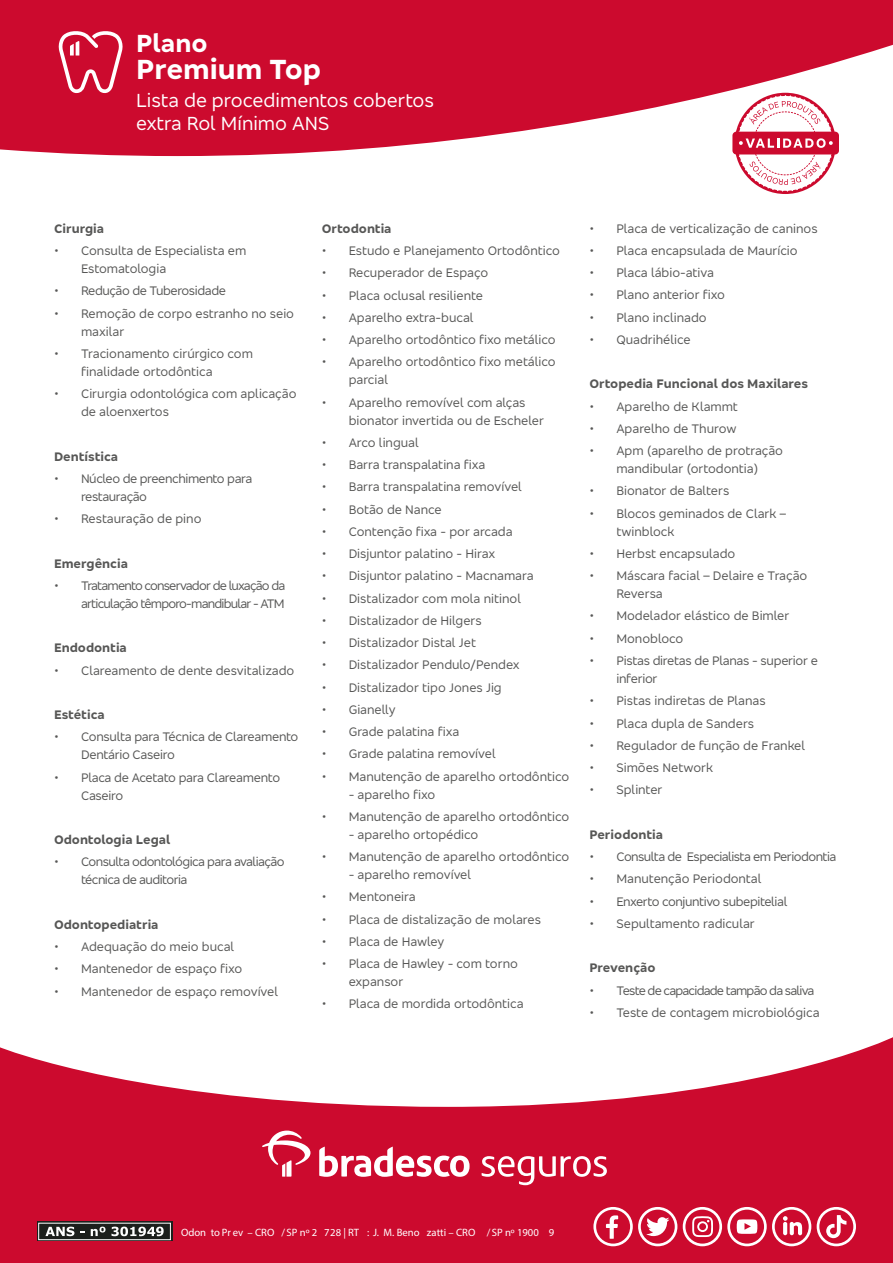
<style>
.page{position:relative;width:893px;height:1263px;background:#fff}
.page>*{position:absolute;margin:0;border:0;box-sizing:border-box;transform-origin:0 0}
.t1{font:700 28.5px "Bradesco Sans";color:#fff}
.t2{font:700 25.5px "Bradesco Sans";color:#fff}
.t3{font:19.5px/23.4px "Bradesco Sans";color:#fff}
.t4{font:12.75px/18px "Bradesco Sans";color:#575756}
.t5{font:700 12.75px "Bradesco Sans";color:#575756}
.t6{font:12.75px/18px "Bradesco Sans";letter-spacing:-.02em;color:#575756}
.t7{font:12.75px/18px "Bradesco Sans";letter-spacing:-.06em;color:#575756;text-align:right}
.t8{font:12.75px/18px "Bradesco Sans";letter-spacing:-.03em;color:#575756}
.t9{font:12.75px/18px "Bradesco Sans";letter-spacing:-.04em;color:#575756}
.t10{font:10.65px "Myriad Pro";color:#fff}
</style>
<div class="page">
<svg style="left:0;top:0;width:893px;height:156px;fill:#cc0a2e"></svg>
<svg style="left:58px;top:30px;width:65px;height:63px"></svg>
<svg style="left:0;top:1037px;width:893px;height:226px;fill:#cc0a2e"></svg>
<svg style="left:262px;top:1130px;width:345px;height:55px"></svg>
<div style="left:37px;top:1221px;width:135px;height:20px;background:linear-gradient(to right,#1e211e,#1c1f1c)"></div>
<div style="left:39px;top:1223px;width:132px;height:17px;border:1px solid #fff"></div>
<svg style="left:45px;top:1226px;width:29px;height:10px"></svg>
<svg style="left:91px;top:1226px;width:73px;height:10px"></svg>
<svg style="left:683px;top:1207px;width:128px;height:39px"></svg>
<svg style="left:593px;top:1207px;width:84px;height:39px"></svg>
<svg style="left:817px;top:1207px;width:39px;height:39px"></svg>
<div style="left:732px;top:132px;width:107px;height:22px;background:#cc0a2e;border-radius:4px"></div>
<svg style="left:735px;top:93px;width:101px;height:101px"></svg>
<h2 class="t2" style="left:136px;top:27px;width:73px">Plano</h2>
<h1 class="t1" style="left:136px;top:51px;width:187px">Premium Top</h1>
<h3 class="t3" style="left:136px;top:87px;width:299px">Lista de procedimentos cobertos extra Rol Mínimo ANS</h3>
<p class="t5" style="left:54px;top:220px;width:52px">Cirurgia</p>
<p class="t4" style="left:81px;top:241px;width:167px;text-indent:-27px">• Consulta de Especialista em<br>Estomatologia</p>
<p class="t8" style="left:54px;top:281px;width:173px">• Redução de Tuberosidade</p>
<p class="t4" style="left:81px;top:304px;width:215px;text-indent:-27px">• Remoção de corpo estranho no seio maxilar</p>
<p class="t4" style="left:81px;top:344px;width:173px;text-indent:-27px">• Tracionamento cirúrgico com finalidade ortodôntica</p>
<p class="t4" style="left:81px;top:384px;width:217px;text-indent:-27px">• Cirurgia odontológica com aplicação de aloenxertos</p>
<p class="t5" style="left:54px;top:448px;width:66px">Dentística</p>
<p class="t8" style="left:81px;top:469px;width:173px;text-indent:-27px">• Núcleo de preenchimento para restauração</p>
<p class="t4" style="left:54px;top:509px;width:149px">• Restauração de pino</p>
<p class="t5" style="left:54px;top:555px;width:75px">Emergência</p>
<p class="t7" style="left:54px;top:576px;width:233px">• Tratamento conservador de luxação da articulação têmporo-mandibular - ATM</p>
<p class="t5" style="left:54px;top:640px;width:74px">Endodontia</p>
<p class="t4" style="left:54px;top:661px;width:242px">• Clareamento de dente desvitalizado</p>
<p class="t5" style="left:54px;top:706px;width:52px">Estética</p>
<p class="t6" style="left:81px;top:727px;width:219px;text-indent:-27px">• Consulta para Técnica de Clareamento<br>Dentário Caseiro</p>
<p class="t6" style="left:81px;top:768px;width:201px;text-indent:-27px">• Placa de Acetato para Clareamento<br>Caseiro</p>
<p class="t5" style="left:54px;top:831px;width:118px">Odontologia Legal</p>
<p class="t9" style="left:81px;top:852px;width:205px;text-indent:-27px">• Consulta odontológica para avaliação técnica de auditoria</p>
<p class="t5" style="left:54px;top:916px;width:106px">Odontopediatria</p>
<p class="t4" style="left:54px;top:937px;width:182px">• Adequação do meio bucal</p>
<p class="t4" style="left:54px;top:959px;width:190px">• Mantenedor de espaço fixo</p>
<p class="t4" style="left:54px;top:982px;width:226px">• Mantenedor de espaço removível</p>
<p class="t5" style="left:322px;top:220px;width:71px">Ortodontia</p>
<p class="t4" style="left:322px;top:241px;width:240px">• Estudo e Planejamento Ortodôntico</p>
<p class="t4" style="left:322px;top:263px;width:168px">• Recuperador de Espaço</p>
<p class="t4" style="left:322px;top:286px;width:163px">• Placa oclusal resiliente</p>
<p class="t4" style="left:322px;top:308px;width:153px">• Aparelho extra-bucal</p>
<p class="t4" style="left:322px;top:330px;width:235px">• Aparelho ortodôntico fixo metálico</p>
<p class="t4" style="left:349px;top:352px;width:208px;text-indent:-27px">• Aparelho ortodôntico fixo metálico parcial</p>
<p class="t4" style="left:349px;top:393px;width:197px;text-indent:-27px">• Aparelho removível com alças bionator invertida ou de Escheler</p>
<p class="t4" style="left:322px;top:433px;width:99px">• Arco lingual</p>
<p class="t4" style="left:322px;top:455px;width:165px">• Barra transpalatina fixa</p>
<p class="t4" style="left:322px;top:477px;width:202px">• Barra transpalatina removível</p>
<p class="t4" style="left:322px;top:500px;width:122px">• Botão de Nance</p>
<p class="t4" style="left:322px;top:522px;width:192px">• Contenção fixa - por arcada</p>
<p class="t4" style="left:322px;top:544px;width:175px">• Disjuntor palatino - Hirax</p>
<p class="t4" style="left:322px;top:566px;width:213px">• Disjuntor palatino - Macnamara</p>
<p class="t4" style="left:322px;top:589px;width:201px">• Distalizador com mola nitinol</p>
<p class="t4" style="left:322px;top:611px;width:162px">• Distalizador de Hilgers</p>
<p class="t4" style="left:322px;top:633px;width:156px">• Distalizador Distal Jet</p>
<p class="t4" style="left:322px;top:655px;width:199px">• Distalizador Pendulo/Pendex</p>
<p class="t4" style="left:322px;top:678px;width:182px">• Distalizador tipo Jones Jig</p>
<p class="t4" style="left:322px;top:700px;width:75px">• Gianelly</p>
<p class="t4" style="left:322px;top:722px;width:139px">• Grade palatina fixa</p>
<p class="t4" style="left:322px;top:744px;width:176px">• Grade palatina removível</p>
<p class="t4" style="left:322px;top:767px;width:249px">• Manutenção de aparelho ortodôntico</p>
<p class="t4" style="left:349px;top:785px;width:88px">- aparelho fixo</p>
<p class="t4" style="left:322px;top:807px;width:249px">• Manutenção de aparelho ortodôntico</p>
<p class="t4" style="left:349px;top:825px;width:131px">- aparelho ortopédico</p>
<p class="t4" style="left:322px;top:847px;width:249px">• Manutenção de aparelho ortodôntico</p>
<p class="t4" style="left:349px;top:865px;width:124px">- aparelho removível</p>
<p class="t4" style="left:322px;top:887px;width:95px">• Mentoneira</p>
<p class="t4" style="left:322px;top:910px;width:221px">• Placa de distalização de molares</p>
<p class="t4" style="left:322px;top:932px;width:124px">• Placa de Hawley</p>
<p class="t4" style="left:349px;top:954px;width:171px;text-indent:-27px">• Placa de Hawley - com torno expansor</p>
<p class="t4" style="left:322px;top:994px;width:203px">• Placa de mordida ortodôntica</p>
<p class="t4" style="left:589px;top:219px;width:230px">• Placa de verticalização de caninos</p>
<p class="t4" style="left:589px;top:241px;width:210px">• Placa encapsulada de Maurício</p>
<p class="t4" style="left:589px;top:263px;width:126px">• Placa lábio-ativa</p>
<p class="t4" style="left:589px;top:286px;width:137px">• Plano anterior fixo</p>
<p class="t4" style="left:589px;top:308px;width:119px">• Plano inclinado</p>
<p class="t4" style="left:589px;top:330px;width:103px">• Quadrihélice</p>
<p class="t5" style="left:589px;top:376px;width:220px">Ortopedia Funcional dos Maxilares</p>
<p class="t4" style="left:589px;top:397px;width:150px">• Aparelho de Klammt</p>
<p class="t4" style="left:589px;top:419px;width:149px">• Aparelho de Thurow</p>
<p class="t4" style="left:589px;top:441px;width:195px;text-align:center">• Apm (aparelho de protração mandibular (ortodontia)</p>
<p class="t4" style="left:589px;top:482px;width:141px">• Bionator de Balters</p>
<p class="t4" style="left:616px;top:504px;width:171px;text-indent:-27px">• Blocos geminados de Clark – twinblock</p>
<p class="t4" style="left:589px;top:544px;width:147px">• Herbst encapsulado</p>
<p class="t4" style="left:616px;top:566px;width:192px;text-indent:-27px">• Máscara facial – Delaire e Tração<br>Reversa</p>
<p class="t4" style="left:589px;top:607px;width:202px">• Modelador elástico de Bimler</p>
<p class="t4" style="left:589px;top:629px;width:96px">• Monobloco</p>
<p class="t6" style="left:616px;top:651px;width:203px;text-indent:-27px">• Pistas diretas de Planas - superior e inferior</p>
<p class="t4" style="left:589px;top:691px;width:178px">• Pistas indiretas de Planas</p>
<p class="t4" style="left:589px;top:714px;width:166px">• Placa dupla de Sanders</p>
<p class="t4" style="left:589px;top:736px;width:217px">• Regulador de função de Frankel</p>
<p class="t4" style="left:589px;top:758px;width:125px">• Simões Network</p>
<p class="t4" style="left:589px;top:780px;width:75px">• Splinter</p>
<p class="t5" style="left:589px;top:826px;width:75px">Periodontia</p>
<p class="t9" style="left:589px;top:847px;width:249px">• Consulta de Especialista em Periodontia</p>
<p class="t4" style="left:589px;top:869px;width:174px">• Manutenção Periodontal</p>
<p class="t8" style="left:589px;top:892px;width:200px">• Enxerto conjuntivo subepitelial</p>
<p class="t4" style="left:589px;top:914px;width:167px">• Sepultamento radicular</p>
<p class="t5" style="left:589px;top:959px;width:68px">Prevenção</p>
<p class="t7" style="left:589px;top:981px;width:226px">• Teste de capacidade tampão da saliva</p>
<p class="t4" style="left:589px;top:1003px;width:232px">• Teste de contagem microbiológica</p>
<p class="t10" style="left:181px;top:1226px;width:375px">Odon to Pr ev – CRO / SP nº 2 728 | RT : J. M. Beno zatti – CRO / SP nº 1900 9</p>
</div>
